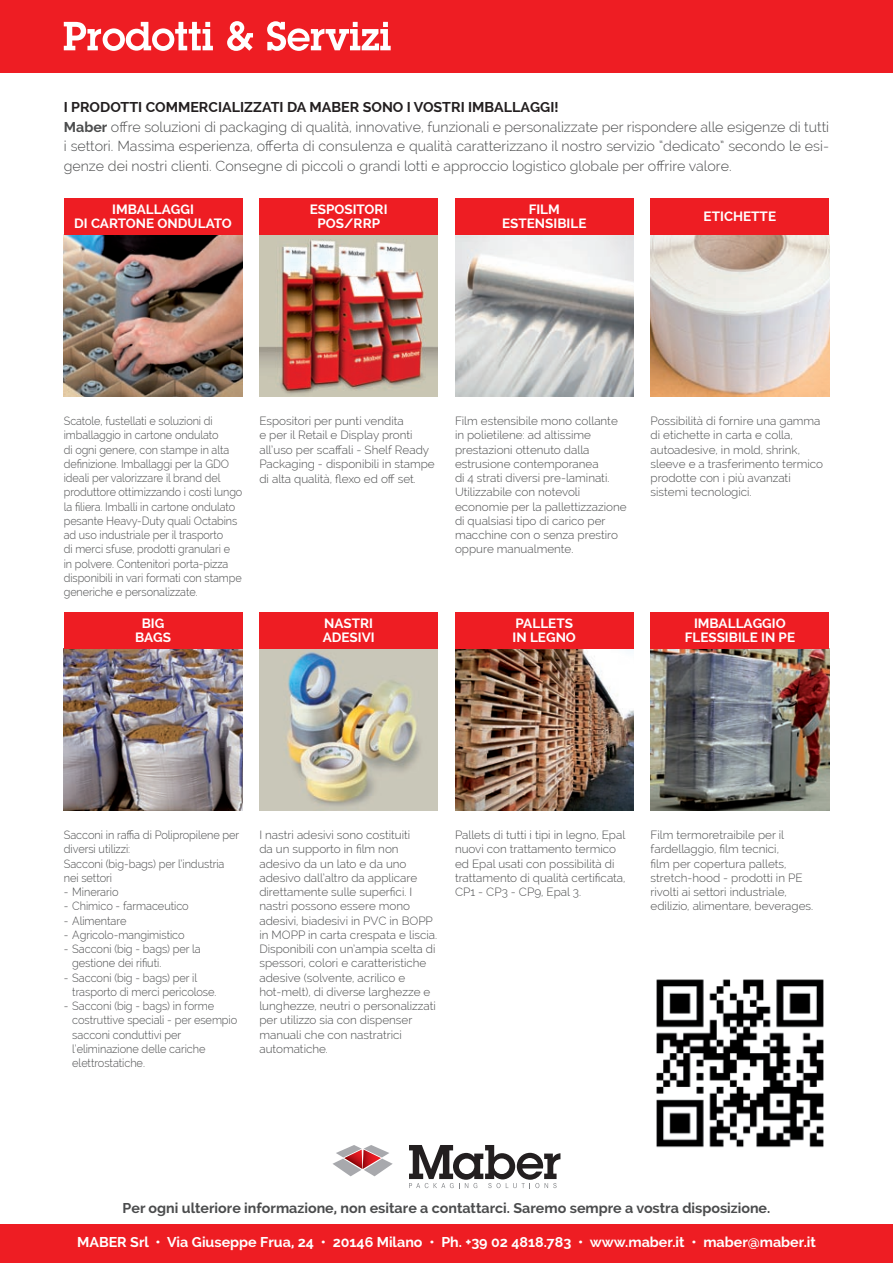
<style>
.page{position:relative;width:893px;height:1263px;background:#fff}
.page>*{position:absolute;margin:0;border:0;box-sizing:border-box;transform-origin:0 0}
.t1{font:300 14.25px/19.5px "Raleway";color:#4b4c4d}
.t2{font:700 14.25px "Raleway";color:#4b4c4d}
.t3{font:700 14.25px "Raleway";color:#fff}
.t4{font:700 13.5px/13.5px "Raleway";color:#fff;text-align:center}
.t5{font:300 11.7px/14.2px "Raleway";color:#4b4c4d}
.t6{font:300 11.7px/14.2px "Raleway";color:#4b4c4d;scale:.93 1}
.t7{font:300 11.7px/14.2px "Raleway";color:#4b4c4d;scale:.94 1}
.s1{font-weight:700;color:#231f20}
.s2{font-weight:700}
</style>
<div class="page">
<div style="left:0;top:1224px;width:893px;height:39px;background:#ee1d23"></div>
<div style="left:0;top:0;width:893px;height:72px;background:#ee1d23"></div>
<svg style="left:64px;top:22px;width:149px;height:29px"></svg>
<svg style="left:227px;top:21px;width:26px;height:30px"></svg>
<svg style="left:267px;top:21px;width:124px;height:30px"></svg>
<img style="left:64px;top:234px;width:178px;height:162px">
<img style="left:455px;top:234px;width:179px;height:162px">
<img style="left:259px;top:234px;width:179px;height:162px">
<img style="left:651px;top:234px;width:178px;height:162px">
<img style="left:259px;top:648px;width:179px;height:162px">
<img style="left:455px;top:648px;width:179px;height:162px">
<img style="left:64px;top:648px;width:178px;height:162px">
<img style="left:651px;top:648px;width:178px;height:162px">
<svg style="left:332px;top:1145px;width:61px;height:31px"></svg>
<svg style="left:409px;top:1145px;width:151px;height:43px"></svg>
<div style="left:651px;top:612px;width:178px;height:36px;background:#ee1d23"></div>
<div style="left:455px;top:612px;width:179px;height:36px;background:#ee1d23"></div>
<div style="left:259px;top:612px;width:179px;height:36px;background:#ee1d23"></div>
<div style="left:64px;top:612px;width:178px;height:36px;background:#ee1d23"></div>
<div style="left:64px;top:198px;width:178px;height:36px;background:#ee1d23"></div>
<div style="left:259px;top:198px;width:179px;height:36px;background:#ee1d23"></div>
<div style="left:455px;top:198px;width:179px;height:36px;background:#ee1d23"></div>
<div style="left:651px;top:198px;width:178px;height:36px;background:#ee1d23"></div>
<img style="left:656px;top:979px;width:168px;height:169px">
<p class="t1" style="left:64px;top:98px;width:767px"><span class="s1">I PRODOTTI COMMERCIALIZZATI DA MABER SONO I VOSTRI IMBALLAGGI!<br></span><span class="s2">Maber</span> offre soluzioni di packaging di qualità, innovative, funzionali e personalizzate per rispondere alle esigenze di tutti i settori. Massima esperienza, offerta di consulenza e qualità caratterizzano il nostro servizio “dedicato” secondo le esi&shy;genze dei nostri clienti. Consegne di piccoli o grandi lotti e approccio logistico globale per offrire valore.</p>
<p class="t4" style="left:74px;top:203px;width:159px">IMBALLAGGI<br>DI CARTONE ONDULATO</p>
<p class="t4" style="left:310px;top:203px;width:79px">ESPOSITORI<br>POS/RRP</p>
<p class="t4" style="left:502px;top:203px;width:86px">FILM<br>ESTENSIBILE</p>
<p class="t4" style="left:704px;top:209px;width:74px">ETICHETTE</p>
<p class="t6" style="left:64px;top:414px;width:194px">Scatole, fustellati e soluzioni di imballaggio in cartone ondulato<br>di ogni genere, con stampe in alta definizione. Imballaggi per la GDO ideali per valorizzare il brand del produttore ottimizzando i costi lungo la filiera. Imballi in cartone ondulato pesante Heavy-Duty quali Octabins ad uso industriale per il trasporto<br>di merci sfuse, prodotti granulari e<br>in polvere. Contenitori porta-pizza disponibili in vari formati con stampe generiche e personalizzate.</p>
<p class="t4" style="left:135px;top:617px;width:37px">BIG<br>BAGS</p>
<p class="t5" style="left:259px;top:414px;width:177px">Espositori per punti vendita<br>e per il Retail e Display pronti all’uso per scaffali - Shelf Ready<br>Packaging - disponibili in stampe di alta qualità, flexo ed off set.</p>
<p class="t4" style="left:323px;top:617px;width:53px;text-align:left">NASTRI<br>ADESIVI</p>
<p class="t5" style="left:455px;top:414px;width:173px">Film estensibile mono collante in polietilene: ad altissime prestazioni ottenuto dalla estrusione contemporanea<br>di 4 strati diversi pre-laminati.<br>Utilizzabile con notevoli economie per la pallettizzazione di qualsiasi tipo di carico per macchine con o senza prestiro oppure manualmente.</p>
<p class="t4" style="left:513px;top:617px;width:65px;text-align:left">PALLETS<br>IN LEGNO</p>
<p class="t5" style="left:651px;top:414px;width:174px">Possibilità di fornire una gamma di etichette in carta e colla, autoadesive, in mold, shrink, sleeve e a trasferimento termico prodotte con i più avanzati sistemi tecnologici.</p>
<p class="t4" style="left:694px;top:617px;width:14px">Imballaggio</p>
<p class="t4" style="left:685px;top:630px;width:9px">flessibile</p>
<p class="t4" style="left:761px;top:630px;width:35px">in PE</p>
<p class="t7" style="left:64px;top:828px;width:188px">Sacconi in raffia di Polipropilene per diversi utilizzi:<br>Sacconi (big-bags) per l’industria nei settori</p>
<p class="t7" style="left:64px;top:885px;width:60px">- Minerario</p>
<p class="t7" style="left:64px;top:899px;width:134px">- Chimico - farmaceutico</p>
<p class="t7" style="left:64px;top:913px;width:68px">- Alimentare</p>
<p class="t7" style="left:64px;top:927px;width:130px">- Agricolo-mangimistico</p>
<p class="t7" style="left:72px;top:942px;width:138px;text-indent:-9px">- Sacconi (big - bags) per la gestione dei rifiuti.</p>
<p class="t7" style="left:72px;top:970px;width:155px;text-indent:-9px">- Sacconi (big - bags) per il trasporto di merci pericolose.</p>
<p class="t7" style="left:72px;top:999px;width:177px;text-indent:-9px">- Sacconi (big - bags) in forme costruttive speciali - per esempio sacconi conduttivi per l’eliminazione delle cariche elettrostatiche.</p>
<p class="t5" style="left:259px;top:828px;width:179px">I nastri adesivi sono costituiti<br>da un supporto in film non adesivo da un lato e da uno adesivo dall’altro da applicare direttamente sulle superfici. I nastri possono essere mono adesivi, biadesivi in PVC in BOPP in MOPP in carta crespata e liscia.<br>Disponibili con un’ampia scelta di spessori, colori e caratteristiche adesive (solvente, acrilico e hot-melt), di diverse larghezze e lunghezze, neutri o personalizzati per utilizzo sia con dispenser manuali che con nastratrici automatiche.</p>
<p class="t5" style="left:455px;top:828px;width:172px">Pallets di tutti i tipi in legno, Epal nuovi con trattamento termico ed Epal usati con possibilità di trattamento di qualità certificata,<br>CP1 - CP3 - CP9, Epal 3.</p>
<p class="t5" style="left:651px;top:828px;width:164px">Film termoretraibile per il fardellaggio, film tecnici,<br>film per copertura pallets, stretch-hood - prodotti in PE rivolti ai settori industriale, edilizio, alimentare, beverages.</p>
<p class="t2" style="left:123px;top:1200px;width:649px">Per ogni ulteriore informazione, non esitare a contattarci. Saremo sempre a vostra disposizione.</p>
<p class="t3" style="left:77px;top:1234px;width:740px">MABER Srl • Via Giuseppe Frua, 24 • 20146 Milano • Ph. +39 02 4818.783 • www.maber.it • maber@maber.it</p>
</div>
